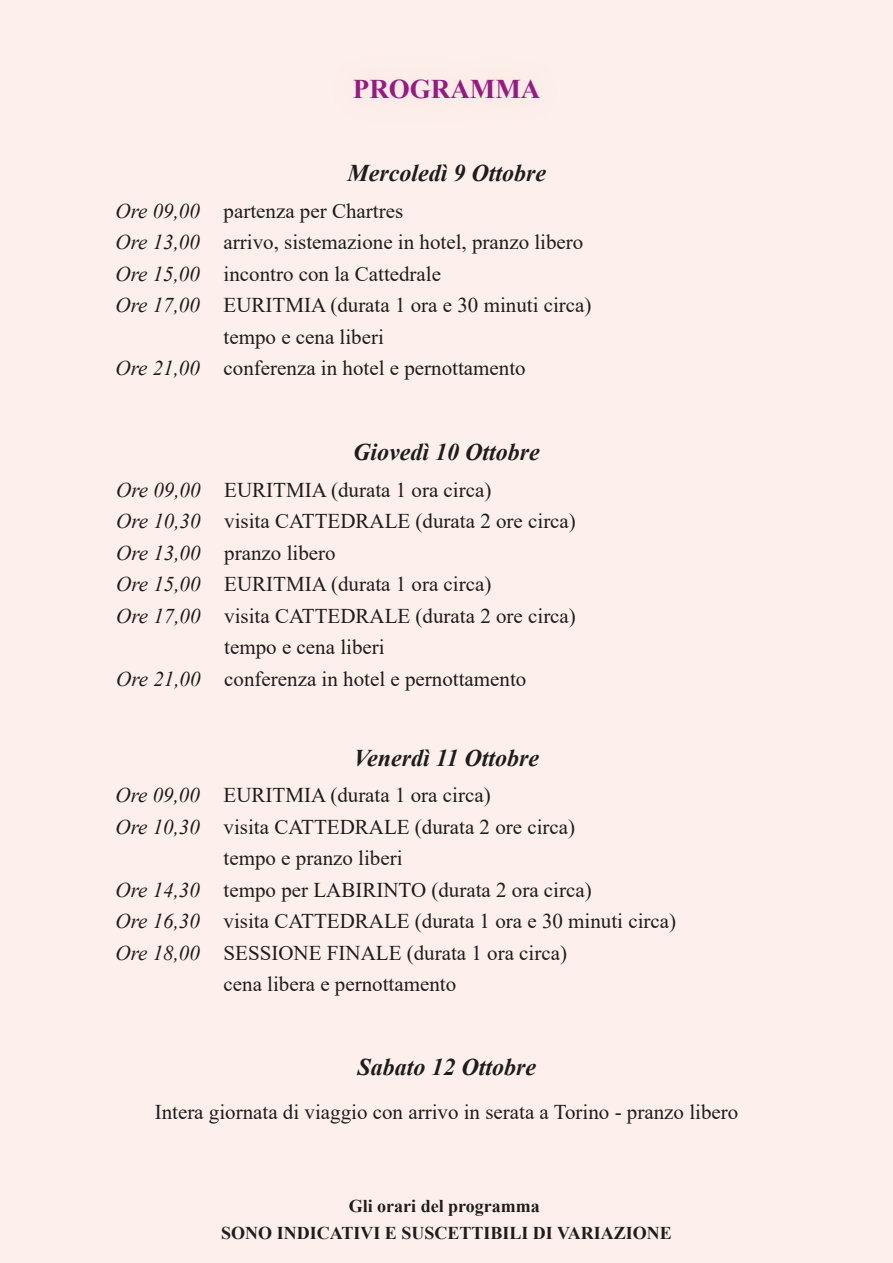
<style>
.page{position:relative;width:893px;height:1263px;background:#fdefeb}
.page>*{position:absolute;margin:0;border:0;box-sizing:border-box;transform-origin:0 0}
.t1{font:700 27px "Times New Roman";color:#961b81}
.t2{font:italic 700 24px "Times New Roman";color:#1d1d1b}
.t3{font:21px "Times New Roman";color:#1d1d1b}
.t4{font:700 18px/27px "Times New Roman";color:#1d1d1b;text-align:center}
.s1{font-style:italic}
</style>
<div class="page">
<p class="t1" style="left:353px;top:70px;width:189px">PROGRAMMA</p>
<p class="t2" style="left:348px;top:157px;width:200px">Mercoledì 9 Ottobre</p>
<p class="t3" style="left:116px;top:196px;width:289px"><span class="s1">Ore 09,00</span> partenza per Chartres</p>
<p class="t3" style="left:116px;top:227px;width:469px"><span class="s1">Ore 13,00</span> arrivo, sistemazione in hotel, pranzo libero</p>
<p class="t3" style="left:116px;top:259px;width:327px"><span class="s1">Ore 15,00</span> incontro con la Cattedrale</p>
<p class="t3" style="left:116px;top:290px;width:478px"><span class="s1">Ore 17,00</span> EURITMIA (durata 1 ora e 30 minuti circa)</p>
<p class="t3" style="left:224px;top:322px;width:162px">tempo e cena liberi</p>
<p class="t3" style="left:116px;top:353px;width:412px"><span class="s1">Ore 21,00</span> conferenza in hotel e pernottamento</p>
<p class="t2" style="left:353px;top:435px;width:188px">Giovedì 10 Ottobre</p>
<p class="t3" style="left:116px;top:475px;width:377px"><span class="s1">Ore 09,00</span> EURITMIA (durata 1 ora circa)</p>
<p class="t3" style="left:116px;top:506px;width:461px"><span class="s1">Ore 10,30</span> visita CATTEDRALE (durata 2 ore circa)</p>
<p class="t3" style="left:116px;top:538px;width:221px"><span class="s1">Ore 13,00</span> pranzo libero</p>
<p class="t3" style="left:116px;top:569px;width:377px"><span class="s1">Ore 15,00</span> EURITMIA (durata 1 ora circa)</p>
<p class="t3" style="left:116px;top:601px;width:461px"><span class="s1">Ore 17,00</span> visita CATTEDRALE (durata 2 ore circa)</p>
<p class="t3" style="left:224px;top:632px;width:162px">tempo e cena liberi</p>
<p class="t3" style="left:116px;top:664px;width:412px"><span class="s1">Ore 21,00</span> conferenza in hotel e pernottamento</p>
<p class="t2" style="left:354px;top:741px;width:187px">Venerdì 11 Ottobre</p>
<p class="t3" style="left:116px;top:781px;width:377px"><span class="s1">Ore 09,00</span> EURITMIA (durata 1 ora circa)</p>
<p class="t3" style="left:116px;top:812px;width:461px"><span class="s1">Ore 10,30</span> visita CATTEDRALE (durata 2 ore circa)</p>
<p class="t3" style="left:224px;top:844px;width:181px">tempo e pranzo liberi</p>
<p class="t3" style="left:116px;top:875px;width:478px"><span class="s1">Ore 14,30</span> tempo per LABIRINTO (durata 2 ora circa)</p>
<p class="t3" style="left:116px;top:907px;width:562px"><span class="s1">Ore 16,30</span> visita CATTEDRALE (durata 1 ora e 30 minuti circa)</p>
<p class="t3" style="left:116px;top:938px;width:453px"><span class="s1">Ore 18,00</span> SESSIONE FINALE (durata 1 ora circa)</p>
<p class="t3" style="left:224px;top:970px;width:234px">cena libera e pernottamento</p>
<p class="t2" style="left:358px;top:1050px;width:180px">Sabato 12 Ottobre</p>
<p class="t3" style="left:155px;top:1097px;width:585px">Intera giornata di viaggio con arrivo in serata a Torino - pranzo libero</p>
<p class="t4" style="left:221px;top:1192px;width:452px">Gli orari del programma<br>SONO INDICATIVI E SUSCETTIBILI DI VARIAZIONE</p>
</div>
